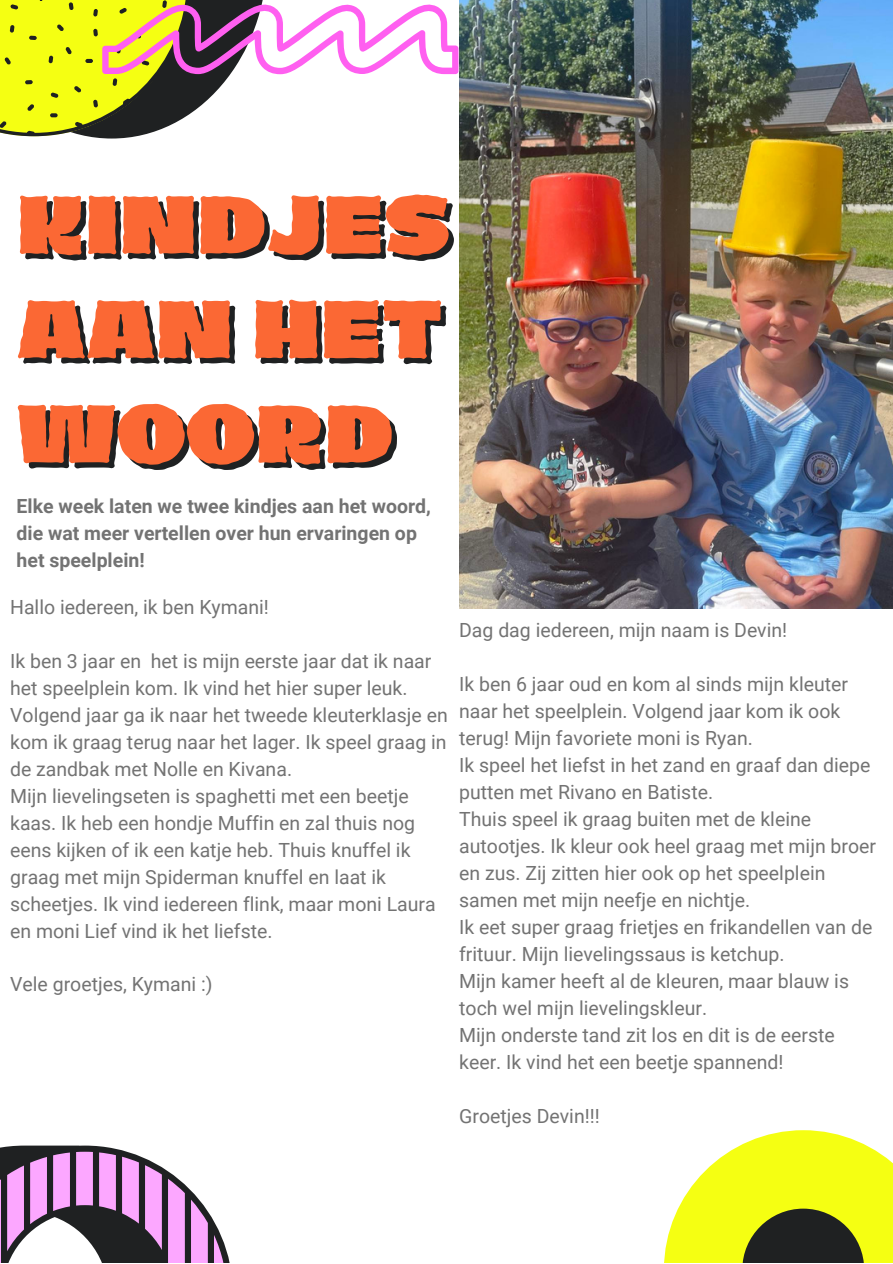
<style>
.page{position:relative;width:893px;height:1264px;background:#fff}
.page>*{position:absolute;margin:0;border:0;box-sizing:border-box;transform-origin:0 0}
.t1{font:900 75px/104.6px "Dingos Stamp";color:#1f2122;text-align:justify}
.t2{font:19.5px/27px "Roboto";color:#737373}
.t3{font:700 19.5px/27px "Roboto";color:#737373}
</style>
<div class="page">
<svg style="left:664px;top:1130px;width:228px;height:132px"></svg>
<svg style="left:0;top:1145px;width:230px;height:117px"></svg>
<img style="left:459px;top:0;width:433px;height:608px">
<svg style="left:0;top:0;width:458px;height:138px"></svg>
<p class="t1" style="left:22px;top:185px;width:435px">KINDJES AAN HET WOORD</p>
<p class="t3" style="left:17px;top:492px;width:416px">Elke week laten we twee kindjes aan het woord, die wat meer vertellen over hun ervaringen op het speelplein!</p>
<p class="t2" style="left:10px;top:593px;width:260px">Hallo iedereen, ik ben Kymani!</p>
<p class="t2" style="left:10px;top:647px;width:439px">Ik ben 3 jaar en het is mijn eerste jaar dat ik naar het speelplein kom. Ik vind het hier super leuk.<br>Volgend jaar ga ik naar het tweede kleuterklasje en kom ik graag terug naar het lager. Ik speel graag in de zandbak met Nolle en Kivana.</p>
<p class="t2" style="left:10px;top:782px;width:427px">Mijn lievelingseten is spaghetti met een beetje kaas. Ik heb een hondje Muffin en zal thuis nog eens kijken of ik een katje heb. Thuis knuffel ik graag met mijn Spiderman knuffel en laat ik scheetjes. Ik vind iedereen flink, maar moni Laura en moni Lief vind ik het liefste.</p>
<p class="t2" style="left:10px;top:971px;width:204px">Vele groetjes, Kymani :)</p>
<p class="t2" style="left:459px;top:617px;width:329px">Dag dag iedereen, mijn naam is Devin!</p>
<p class="t2" style="left:459px;top:671px;width:390px">Ik ben 6 jaar oud en kom al sinds mijn kleuter naar het speelplein. Volgend jaar kom ik ook terug! Mijn favoriete moni is Ryan.</p>
<p class="t2" style="left:459px;top:752px;width:413px">Ik speel het liefst in het zand en graaf dan diepe putten met Rivano en Batiste.</p>
<p class="t2" style="left:459px;top:805px;width:418px">Thuis speel ik graag buiten met de kleine autootjes. Ik kleur ook heel graag met mijn broer en zus. Zij zitten hier ook op het speelplein samen met mijn neefje en nichtje.</p>
<p class="t2" style="left:459px;top:913px;width:415px">Ik eet super graag frietjes en frikandellen van de frituur. Mijn lievelingssaus is ketchup.</p>
<p class="t2" style="left:459px;top:967px;width:391px">Mijn kamer heeft al de kleuren, maar blauw is toch wel mijn lievelingskleur.</p>
<p class="t2" style="left:459px;top:1021px;width:377px">Mijn onderste tand zit los en dit is de eerste keer. Ik vind het een beetje spannend!</p>
<p class="t2" style="left:459px;top:1102px;width:142px">Groetjes Devin!!!</p>
</div>
